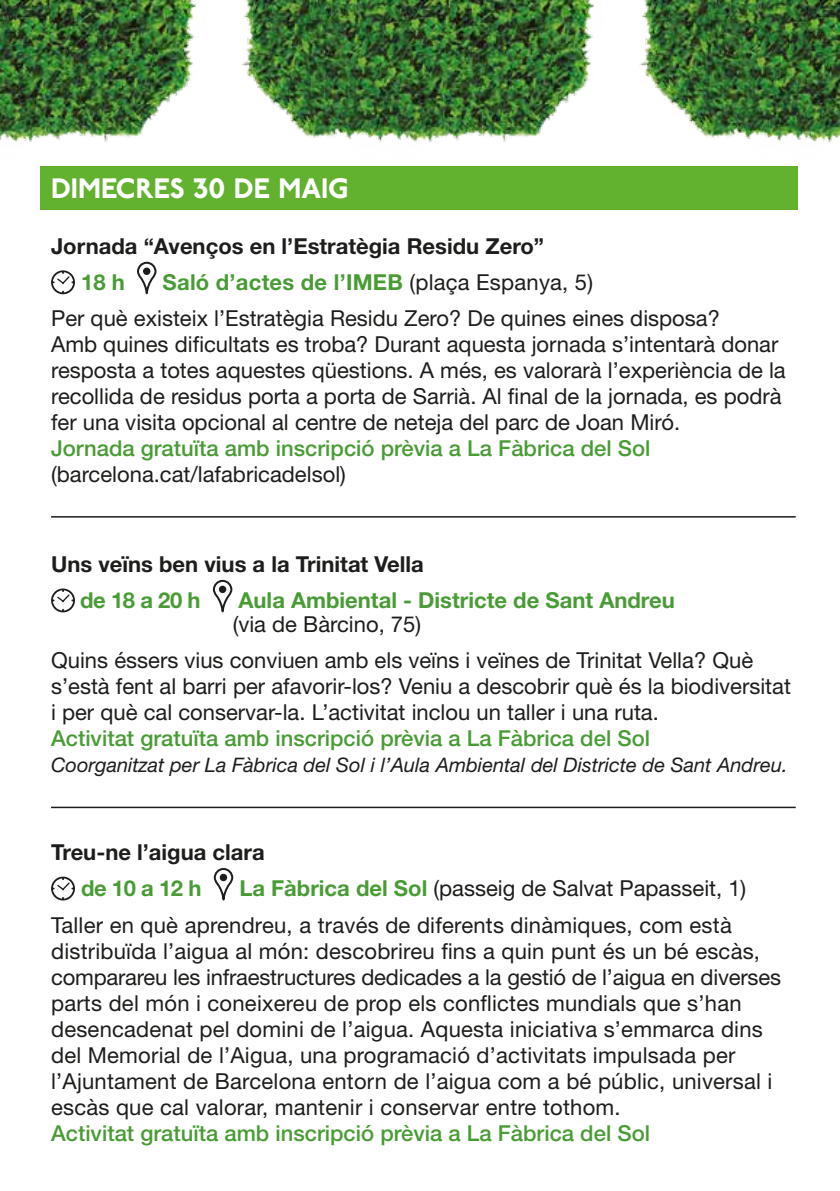
<style>
.page{position:relative;width:840px;height:1191px;background:#fff}
.page>*{position:absolute;margin:0;border:0;box-sizing:border-box;transform-origin:0 0}
.t1{font:800 28px "P22 Underground Pro";color:#fff}
.t2{font:22px/26px "Helvetica Neue LT Std";color:#1d1d1b}
.t3{font:500 22px "Helvetica Neue LT Std";color:#499c35}
.t4{font:700 22px "Helvetica Neue LT Std";color:#1d1d1b}
.t5{font:700 22px "Helvetica Neue LT Std";color:#499c35}
.t6{font:italic 20px "Helvetica Neue LT Std";color:#1d1d1b}
.s1{font-weight:700;color:#499c35}
</style>
<div class="page">
<img style="left:241px;top:0;width:353px;height:142px">
<img style="left:639px;top:0;width:200px;height:142px">
<img style="left:0;top:0;width:196px;height:142px">
<div style="left:40px;top:166px;width:757px;height:44px;background:#62b22f"></div>
<svg style="left:51px;top:270px;width:24px;height:24px"></svg>
<svg style="left:137px;top:263px;width:20px;height:32px"></svg>
<div style="left:143px;top:267px;width:7px;height:8px;background:#1d1d1b;border-radius:50%"></div>
<svg style="left:51px;top:588px;width:24px;height:24px"></svg>
<svg style="left:212px;top:581px;width:21px;height:32px"></svg>
<div style="left:219px;top:585px;width:7px;height:8px;background:#1d1d1b;border-radius:50%"></div>
<svg style="left:51px;top:876px;width:24px;height:24px"></svg>
<svg style="left:213px;top:869px;width:21px;height:32px"></svg>
<div style="left:220px;top:873px;width:7px;height:8px;background:#1d1d1b;border-radius:50%"></div>
<hr style="left:51px;top:516px;width:744px;height:1px;background:#1d1d1b">
<hr style="left:51px;top:806px;width:744px;height:2px;background:#1d1d1b">
<p class="t1" style="left:51px;top:167px;width:299px">DIMECRES 30 DE MAIG</p>
<p class="t4" style="left:51px;top:233px;width:494px">Jornada “Avenços en l’Estratègia Residu Zero”</p>
<p class="t5" style="left:81px;top:269px;width:45px">18 h</p>
<p class="t2" style="left:51px;top:264px;width:670px;line-height:36px;text-indent:111px"><span class="s1">Saló d’actes de l’IMEB</span> (plaça Espanya, 5)<br>Per què existeix l’Estratègia Residu Zero? De quines eines disposa?</p>
<p class="t2" style="left:51px;top:331px;width:735px">Amb quines dificultats es troba? Durant aquesta jornada s’intentarà donar resposta a totes aquestes qüestions. A més, es valorarà l’experiència de la recollida de residus porta a porta de Sarrià. Al final de la jornada, es podrà fer una visita opcional al centre de neteja del parc de Joan Miró.</p>
<p class="t3" style="left:51px;top:435px;width:600px">Jornada gratuïta amb inscripció prèvia a La Fàbrica del Sol</p>
<p class="t2" style="left:51px;top:461px;width:296px">(barcelona.cat/lafabricadelsol)</p>
<p class="t4" style="left:51px;top:551px;width:374px">Uns veïns ben vius a la Trinitat Vella</p>
<p class="t5" style="left:80px;top:587px;width:122px">de 18 a 20 h</p>
<p class="t5" style="left:238px;top:587px;width:437px">Aula Ambiental - Districte de Sant Andreu</p>
<p class="t2" style="left:51px;top:606px;width:703px;line-height:36px;text-indent:181px">(via de Bàrcino, 75)<br>Quins éssers vius conviuen amb els veïns i veïnes de Trinitat Vella? Què</p>
<p class="t2" style="left:51px;top:673px;width:741px">s’està fent al barri per afavorir-los? Veniu a descobrir què és la biodiversitat i per què cal conservar-la. L’activitat inclou un taller i una ruta.</p>
<p class="t3" style="left:51px;top:725px;width:600px">Activitat gratuïta amb inscripció prèvia a La Fàbrica del Sol</p>
<p class="t6" style="left:51px;top:753px;width:737px">Coorganitzat per La Fàbrica del Sol i l’Aula Ambiental del Districte de Sant Andreu.</p>
<p class="t4" style="left:51px;top:839px;width:215px">Treu-ne l’aigua clara</p>
<p class="t5" style="left:81px;top:875px;width:122px">de 10 a 12 h</p>
<p class="t2" style="left:51px;top:870px;width:696px;line-height:36px;text-indent:188px"><span class="s1">La Fàbrica del Sol</span> (passeig de Salvat Papasseit, 1)<br>Taller en què aprendreu, a través de diferents dinàmiques, com està</p>
<p class="t2" style="left:51px;top:937px;width:731px">distribuïda l’aigua al món: descobrireu fins a quin punt és un bé escàs, comparareu les infraestructures dedicades a la gestió de l’aigua en diverses parts del món i coneixereu de prop els conflictes mundials que s’han desencadenat pel domini de l’aigua. Aquesta iniciativa s’emmarca dins del Memorial de l’Aigua, una programació d’activitats impulsada per l’Ajuntament de Barcelona entorn de l’aigua com a bé públic, universal i escàs que cal valorar, mantenir i conservar entre tothom.</p>
<p class="t3" style="left:51px;top:1119px;width:600px">Activitat gratuïta amb inscripció prèvia a La Fàbrica del Sol</p>
</div>
